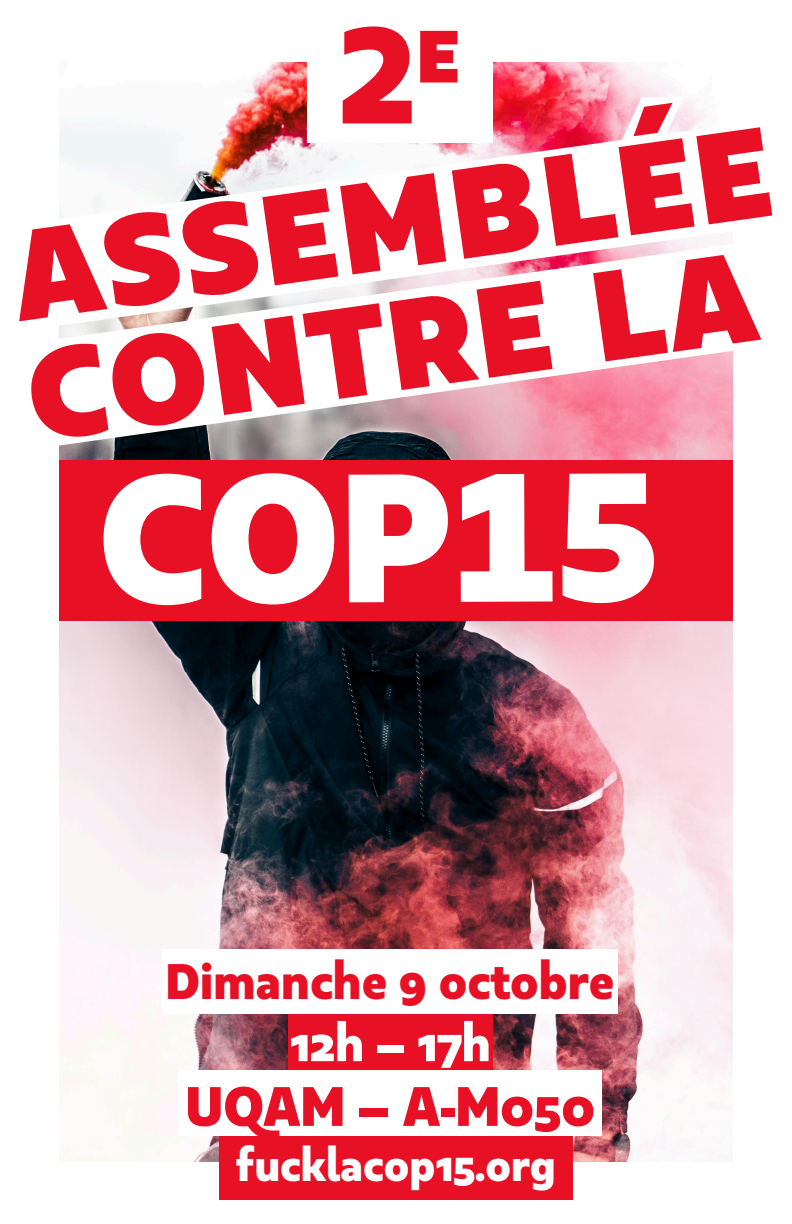
<style>
.page{position:relative;width:792px;height:1224px;background:#fff}
.page>*{position:absolute;margin:0;border:0;box-sizing:border-box;transform-origin:0 0}
.t1{font:900 182.4px "Kappa Display";color:#fff}
.t2{font:900 164.6px "Kappa Display";color:#e81025}
.t3{font:900 136.4px "Kappa Display";color:#e81025}
.t4{font:900 55.4px "Kappa Text";color:#e81025}
.t5{font:900 50.6px "Kappa Text";color:#fff}
.t6{font:900 49.9px "Kappa Text";color:#e81025}
.t7{font:900 44.7px "Kappa Text";color:#fff}
</style>
<div class="page">
<img style="left:59px;top:62px;width:674px;height:1100px">
<div style="left:0;top:460px;width:792px;height:161px;background:#e81025"></div>
<div style="left:0;top:0;width:59px;height:1224px;background:#fff"></div>
<div style="left:733px;top:0;width:59px;height:1224px;background:#fff"></div>
<div style="left:308px;top:0;width:185px;height:143px;background:#fff"></div>
<div style="left:219px;top:1136px;width:354px;height:64px;background:#e81025"></div>
<div style="left:288px;top:1011px;width:205px;height:60px;background:#e81025"></div>
<div style="left:179px;top:1071px;width:423px;height:65px;background:#fff"></div>
<div style="left:163px;top:949px;width:455px;height:65px;background:#fff"></div>
<svg style="left:605px;top:97px;width:79px;height:19px"></svg>
<svg style="left:59px;top:116px;width:674px;height:120px"></svg>
<svg style="left:59px;top:236px;width:674px;height:218px"></svg>
<p class="t3" style="left:340px;top:-12px;width:122px">2<sup>e</sup></p>
<p class="t2" style="left:-5px;top:159px;width:772px;rotate:-8deg">ASSEMBLÉE</p>
<p class="t2" style="left:10px;top:280px;width:739px;rotate:-8deg">CONTRE LA</p>
<p class="t1" style="left:98px;top:421px;width:562px">COP15</p>
<p class="t6" style="left:166px;top:950px;width:450px">Dimanche 9 octobre</p>
<p class="t5" style="left:290px;top:1011px;width:203px">12h – 17h</p>
<p class="t4" style="left:185px;top:1071px;width:411px">UQAM – A-M050</p>
<p class="t7" style="left:236px;top:1136px;width:321px">fucklacop15.org</p>
</div>
